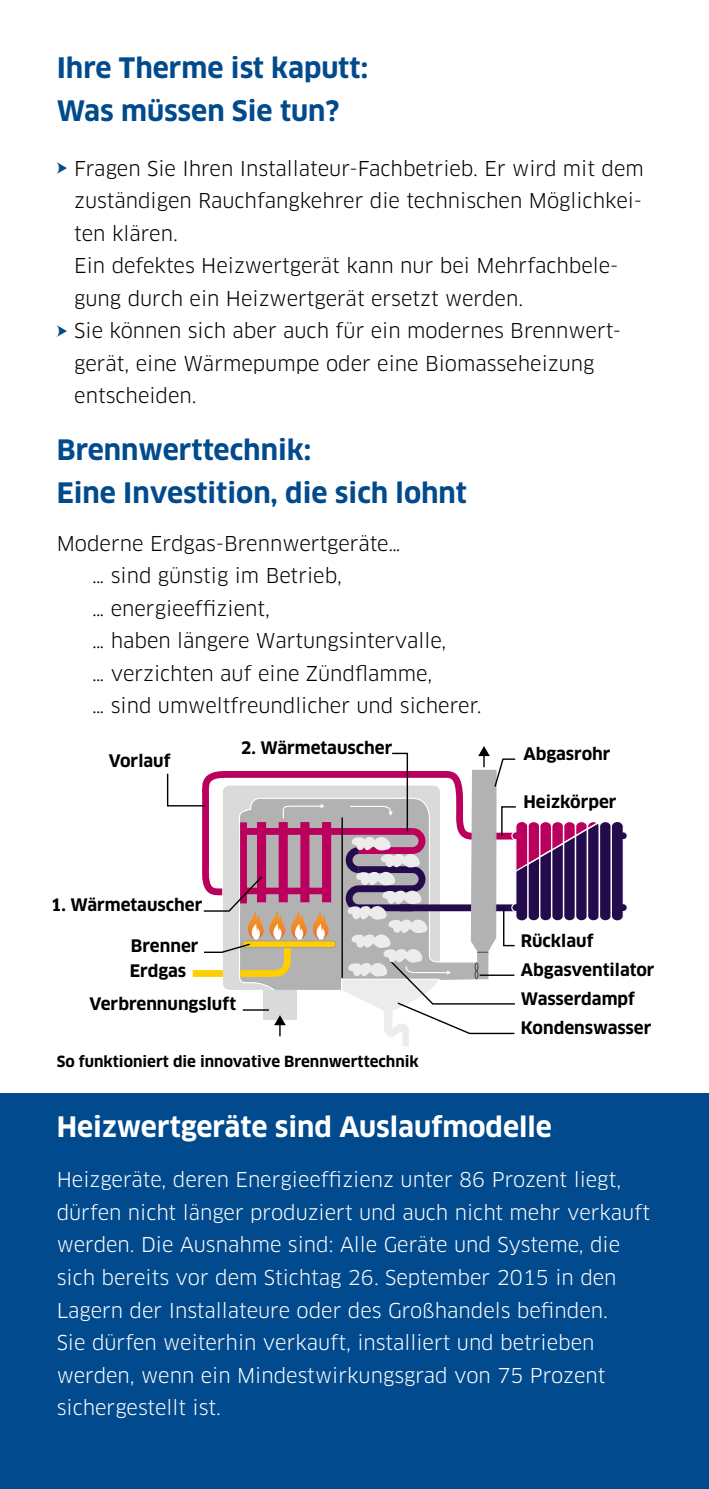
<style>
.page{position:relative;width:709px;height:1489px;background:#fff}
.page>*{position:absolute;margin:0;border:0;box-sizing:border-box;transform-origin:0 0}
.t1{font:700 27.5px/42.5px "Clan OT";color:#004a8d}
.t2{font:700 27.5px "Clan OT";color:#fff}
.t3{font:20px/32.5px "Clan OT";color:#000}
.t4{font:20px/32.5px "Clan OT";color:#fff}
.t5{font:700 16.75px/29px "Clan OT";color:#000}
.t6{font:700 15px "Clan OT";color:#000}
.s1{font-family:"Arrow Matic";font-size:14px;color:#004a8d}
</style>
<div class="page">
<div style="left:0;top:1093px;width:709px;height:395px;background:#004a8d"></div>
<svg style="left:166px;top:771px;width:67px;height:219px"></svg>
<div style="left:599px;top:821px;width:12px;height:99px;background:#240c4c;border-radius:5px"></div>
<div style="left:598px;top:820px;width:14px;height:101px;border:1px solid #fff;border-radius:5px"></div>
<svg style="left:610px;top:822px;width:18px;height:99px"></svg>
<svg style="left:233px;top:746px;width:368px;height:300px"></svg>
<h1 class="t1" style="left:57px;top:47px;width:313px">Ihre Therme ist kaputt:<br>Was müssen Sie tun?</h1>
<p class="t3" style="left:57px;top:152px;width:588px"><span class="s1">É</span> Fragen Sie Ihren Installateur-Fachbetrieb. Er wird mit dem</p>
<p class="t3" style="left:74px;top:184px;width:569px">zuständigen Rauchfangkehrer die technischen Möglichkei-</p>
<p class="t3" style="left:74px;top:217px;width:105px">ten klären.</p>
<p class="t3" style="left:74px;top:249px;width:546px">Ein defektes Heizwertgerät kann nur bei Mehrfachbele-</p>
<p class="t3" style="left:74px;top:282px;width:450px">gung durch ein Heizwertgerät ersetzt werden.</p>
<p class="t3" style="left:57px;top:314px;width:563px"><span class="s1">É</span> Sie können sich aber auch für ein modernes Brennwert-</p>
<p class="t3" style="left:74px;top:347px;width:521px">gerät, eine Wärmepumpe oder eine Biomasseheizung</p>
<p class="t3" style="left:74px;top:379px;width:124px">entscheiden.</p>
<h1 class="t1" style="left:57px;top:429px;width:412px">Brennwerttechnik:<br>Eine Investition, die sich lohnt</h1>
<p class="t3" style="left:92px;top:527px;width:391px;text-indent:-35px">Moderne Erdgas-Brennwertgeräte…<br>… sind günstig im Betrieb,<br>… energieeffizient,<br>… haben längere Wartungsintervalle,<br>… verzichten auf eine Zündflamme,<br>… sind umweltfreundlicher und sicherer.</p>
<p class="t5" style="left:109px;top:746px;width:63px">Vorlauf</p>
<p class="t5" style="left:51px;top:890px;width:153px">1. Wärmetauscher</p>
<p class="t5" style="left:241px;top:733px;width:153px">2. Wärmetauscher</p>
<p class="t5" style="left:523px;top:739px;width:89px">Abgasrohr</p>
<p class="t5" style="left:523px;top:787px;width:95px">Heizkörper</p>
<p class="t5" style="left:131px;top:931px;width:69px">Brenner</p>
<p class="t5" style="left:130px;top:956px;width:58px">Erdgas</p>
<p class="t5" style="left:90px;top:989px;width:148px">Verbrennungsluft</p>
<p class="t6" style="left:57px;top:1053px;width:363px">So funktioniert die innovative Brennwerttechnik</p>
<p class="t5" style="left:521px;top:926px;width:135px">Rücklauf<br>Abgasventilator<br>Wasserdampf<br>Kondenswasser</p>
<h1 class="t2" style="left:57px;top:1110px;width:497px">Heizwertgeräte sind Auslaufmodelle</h1>
<p class="t4" style="left:57px;top:1163px;width:595px">Heizgeräte, deren Energieeffizienz unter 86 Prozent liegt, dürfen nicht länger produziert und auch nicht mehr verkauft werden. Die Ausnahme sind: Alle Geräte und Systeme, die sich bereits vor dem Stichtag 26. September 2015 in den Lagern der Installateure oder des Großhandels befinden.<br>Sie dürfen weiterhin verkauft, installiert und betrieben werden, wenn ein Mindestwirkungsgrad von 75 Prozent sichergestellt ist.</p>
</div>
